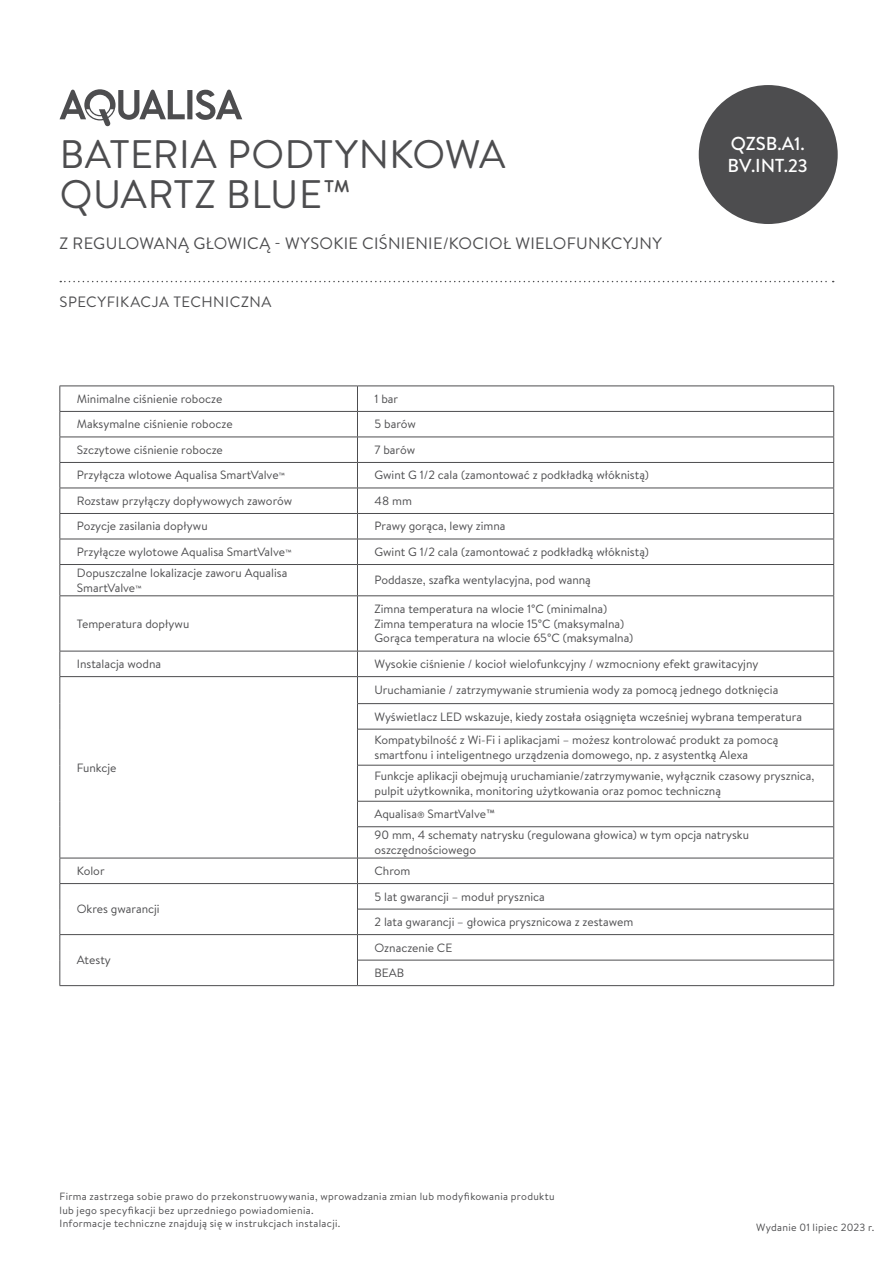
<style>
.page{position:relative;width:893px;height:1263px;background:#fff}
.page>*{position:absolute;margin:0;border:0;box-sizing:border-box;transform-origin:0 0}
.t1{font:39.75px/39.8px "Brandon Text";letter-spacing:.01em;color:#4d4d4f}
.t2{font:500 18.75px/22.5px "Brandon Grotesque";color:#fff}
.t3{font:16.5px "Brandon Text";letter-spacing:.02em;color:#4d4d4f}
.t4{font:15px "Brandon Text";letter-spacing:.035em;color:#4d4d4f}
.t5{font:12px/14.4px "Brandon Text";color:#4d4d4f}
.t6{font:10.5px/13.5px "Brandon Text";letter-spacing:.03em;color:#4d4d4f}
.s1{font-size:9px}
</style>
<div class="page">
<svg style="left:60px;top:281px;width:774px;height:1px"></svg>
<svg style="left:60px;top:89px;width:182px;height:38px"></svg>
<svg style="left:61px;top:410px;width:772px;height:550px"></svg>
<hr style="left:60px;top:985px;width:297px;height:1px;background:#4d4d4f">
<hr style="left:60px;top:411px;width:297px;height:1px;background:#4d4d4f">
<hr style="left:357px;top:411px;width:477px;height:1px;background:#4d4d4f">
<hr style="left:60px;top:437px;width:297px;height:1px;background:#4d4d4f">
<hr style="left:357px;top:437px;width:477px;height:1px;background:#4d4d4f">
<hr style="left:60px;top:462px;width:297px;height:1px;background:#4d4d4f">
<hr style="left:357px;top:462px;width:477px;height:1px;background:#4d4d4f">
<hr style="left:60px;top:488px;width:297px;height:1px;background:#4d4d4f">
<hr style="left:357px;top:488px;width:477px;height:1px;background:#4d4d4f">
<hr style="left:60px;top:513px;width:297px;height:1px;background:#4d4d4f">
<hr style="left:357px;top:513px;width:477px;height:1px;background:#4d4d4f">
<hr style="left:60px;top:539px;width:297px;height:1px;background:#4d4d4f">
<hr style="left:357px;top:539px;width:477px;height:1px;background:#4d4d4f">
<hr style="left:60px;top:564px;width:297px;height:1px;background:#4d4d4f">
<hr style="left:357px;top:564px;width:477px;height:1px;background:#4d4d4f">
<hr style="left:60px;top:595px;width:297px;height:1px;background:#4d4d4f">
<hr style="left:357px;top:595px;width:477px;height:1px;background:#4d4d4f">
<hr style="left:60px;top:651px;width:297px;height:1px;background:#4d4d4f">
<hr style="left:357px;top:651px;width:477px;height:1px;background:#4d4d4f">
<hr style="left:60px;top:676px;width:297px;height:1px;background:#4d4d4f">
<hr style="left:358px;top:703px;width:475px;height:1px;background:#4d4d4f">
<hr style="left:358px;top:729px;width:475px;height:1px;background:#4d4d4f">
<hr style="left:358px;top:765px;width:475px;height:1px;background:#4d4d4f">
<hr style="left:358px;top:801px;width:475px;height:1px;background:#4d4d4f">
<hr style="left:60px;top:858px;width:297px;height:1px;background:#4d4d4f">
<hr style="left:357px;top:858px;width:477px;height:1px;background:#4d4d4f">
<hr style="left:60px;top:386px;width:297px;height:1px;background:#4d4d4f">
<svg style="left:60px;top:386px;width:1px;height:178px"></svg>
<hr style="left:60px;top:565px;width:1px;height:30px;background:#4d4d4f">
<hr style="left:60px;top:596px;width:1px;height:55px;background:#4d4d4f">
<svg style="left:60px;top:651px;width:1px;height:78px"></svg>
<hr style="left:60px;top:729px;width:1px;height:36px;background:#4d4d4f">
<hr style="left:60px;top:765px;width:1px;height:36px;background:#4d4d4f">
<svg style="left:60px;top:801px;width:1px;height:26px"></svg>
<hr style="left:60px;top:827px;width:1px;height:31px;background:#4d4d4f">
<hr style="left:357px;top:386px;width:477px;height:1px;background:#4d4d4f">
<svg style="left:357px;top:386px;width:1px;height:178px"></svg>
<svg style="left:833px;top:386px;width:1px;height:178px"></svg>
<hr style="left:357px;top:565px;width:1px;height:30px;background:#4d4d4f">
<hr style="left:833px;top:565px;width:1px;height:30px;background:#4d4d4f">
<hr style="left:357px;top:596px;width:1px;height:55px;background:#4d4d4f">
<hr style="left:833px;top:596px;width:1px;height:55px;background:#4d4d4f">
<hr style="left:357px;top:827px;width:1px;height:31px;background:#4d4d4f">
<hr style="left:833px;top:827px;width:1px;height:31px;background:#4d4d4f">
<hr style="left:357px;top:985px;width:477px;height:1px;background:#4d4d4f">
<hr style="left:357px;top:676px;width:477px;height:1px;background:#4d4d4f">
<svg style="left:357px;top:651px;width:1px;height:78px"></svg>
<svg style="left:833px;top:651px;width:1px;height:78px"></svg>
<hr style="left:357px;top:729px;width:1px;height:36px;background:#4d4d4f">
<hr style="left:833px;top:729px;width:1px;height:36px;background:#4d4d4f">
<hr style="left:357px;top:765px;width:1px;height:36px;background:#4d4d4f">
<hr style="left:833px;top:765px;width:1px;height:36px;background:#4d4d4f">
<svg style="left:357px;top:801px;width:1px;height:26px"></svg>
<svg style="left:833px;top:801px;width:1px;height:26px"></svg>
<hr style="left:358px;top:826px;width:475px;height:1px;background:#4d4d4f">
<hr style="left:357px;top:934px;width:477px;height:1px;background:#4d4d4f">
<hr style="left:358px;top:960px;width:475px;height:1px;background:#4d4d4f">
<hr style="left:60px;top:883px;width:297px;height:1px;background:#4d4d4f">
<svg style="left:60px;top:858px;width:1px;height:127px"></svg>
<hr style="left:60px;top:934px;width:297px;height:1px;background:#4d4d4f">
<hr style="left:357px;top:883px;width:477px;height:1px;background:#4d4d4f">
<svg style="left:357px;top:858px;width:1px;height:127px"></svg>
<svg style="left:833px;top:858px;width:1px;height:127px"></svg>
<hr style="left:358px;top:909px;width:475px;height:1px;background:#4d4d4f">
<div style="left:699px;top:85px;width:139px;height:139px;background:#4d4d4f;border-radius:50%"></div>
<h1 class="t1" style="left:60px;top:133px;width:447px">BATERIA PODTYNKOWA<br>QUARTZ BLUE™</h1>
<h3 class="t3" style="left:60px;top:232px;width:604px">Z REGULOWANĄ GŁOWICĄ - WYSOKIE CIŚNIENIE/KOCIOŁ WIELOFUNKCYJNY</h3>
<p class="t4" style="left:60px;top:292px;width:213px">SPECYFIKACJA TECHNICZNA</p>
<p class="t5" style="left:77px;top:391px;width:147px">Minimalne ciśnienie robocze</p>
<p class="t5" style="left:374px;top:391px;width:25px">1 bar</p>
<p class="t5" style="left:77px;top:417px;width:157px">Maksymalne ciśnienie robocze</p>
<p class="t5" style="left:374px;top:417px;width:43px">5 barów</p>
<p class="t5" style="left:77px;top:442px;width:148px">Szczytowe ciśnienie robocze</p>
<p class="t5" style="left:374px;top:442px;width:42px">7 barów</p>
<p class="t5" style="left:77px;top:468px;width:210px">Przyłącza wlotowe Aqualisa SmartValve<span class="s1">™</span></p>
<p class="t5" style="left:374px;top:468px;width:276px">Gwint G 1/2 cala (zamontować z podkładką włóknistą)</p>
<p class="t5" style="left:77px;top:493px;width:217px">Rozstaw przyłączy dopływowych zaworów</p>
<p class="t5" style="left:374px;top:493px;width:39px">48 mm</p>
<p class="t5" style="left:77px;top:519px;width:132px">Pozycje zasilania dopływu</p>
<p class="t5" style="left:374px;top:519px;width:133px">Prawy gorąca, lewy zimna</p>
<p class="t5" style="left:77px;top:544px;width:217px">Przyłącze wylotowe Aqualisa SmartValve<span class="s1">™</span></p>
<p class="t5" style="left:374px;top:544px;width:276px">Gwint G 1/2 cala (zamontować z podkładką włóknistą)</p>
<p class="t5" style="left:77px;top:565px;width:212px">Dopuszczalne lokalizacje zaworu Aqualisa<br>SmartValve<span class="s1">™</span></p>
<p class="t5" style="left:374px;top:573px;width:218px">Poddasze, szafka wentylacyjna, pod wanną</p>
<p class="t5" style="left:77px;top:616px;width:114px">Temperatura dopływu</p>
<p class="t5" style="left:374px;top:601px;width:260px">Zimna temperatura na wlocie 1°C (minimalna)<br>Zimna temperatura na wlocie 15°C (maksymalna)<br>Gorąca temperatura na wlocie 65°C (maksymalna)</p>
<h2 class="t2" style="left:728px;top:132px;width:82px">QZSB.A1.<br>BV.INT.23</h2>
<p class="t5" style="left:77px;top:656px;width:86px">Instalacja wodna</p>
<p class="t5" style="left:374px;top:656px;width:385px">Wysokie ciśnienie / kocioł wielofunkcyjny / wzmocniony efekt grawitacyjny</p>
<p class="t5" style="left:77px;top:760px;width:41px">Funkcje</p>
<p class="t5" style="left:374px;top:677px;width:429px;line-height:26.2px">Uruchamianie / zatrzymywanie strumienia wody za pomocą jednego dotknięcia<br>Wyświetlacz LED wskazuje, kiedy została osiągnięta wcześniej wybrana temperatura</p>
<p class="t5" style="left:374px;top:732px;width:405px">Kompatybilność z Wi-Fi i aplikacjami – możesz kontrolować produkt za pomocą smartfonu i inteligentnego urządzenia domowego, np. z asystentką Alexa</p>
<p class="t5" style="left:374px;top:768px;width:441px">Funkcje aplikacji obejmują uruchamianie/zatrzymywanie, wyłącznik czasowy prysznica, pulpit użytkownika, monitoring użytkowania oraz pomoc techniczną</p>
<p class="t5" style="left:374px;top:803px;width:376px;line-height:21.1px">Aqualisa<span class="s1">®</span> SmartValve™<br>90 mm, 4 schematy natrysku (regulowana głowica) w tym opcja natrysku</p>
<p class="t5" style="left:374px;top:842px;width:103px">oszczędnościowego</p>
<p class="t5" style="left:77px;top:863px;width:29px">Kolor</p>
<p class="t5" style="left:374px;top:863px;width:38px">Chrom</p>
<p class="t5" style="left:77px;top:901px;width:84px">Okres gwarancji</p>
<p class="t5" style="left:374px;top:883px;width:260px;line-height:25.5px">5 lat gwarancji – moduł prysznica<br>2 lata gwarancji – głowica prysznicowa z zestawem</p>
<p class="t5" style="left:77px;top:952px;width:36px">Atesty</p>
<p class="t5" style="left:374px;top:934px;width:79px;line-height:25.5px">Oznaczenie CE<br>BEAB</p>
<p class="t6" style="left:60px;top:1189px;width:497px">Firma zastrzega sobie prawo do przekonstruowywania, wprowadzania zmian lub modyfikowania produktu lub jego specyfikacji bez uprzedniego powiadomienia.<br>Informacje techniczne znajdują się w instrukcjach instalacji.</p>
<p class="t6" style="left:756px;top:1220px;width:120px">Wydanie 01 lipiec 2023 r.</p>
</div>
